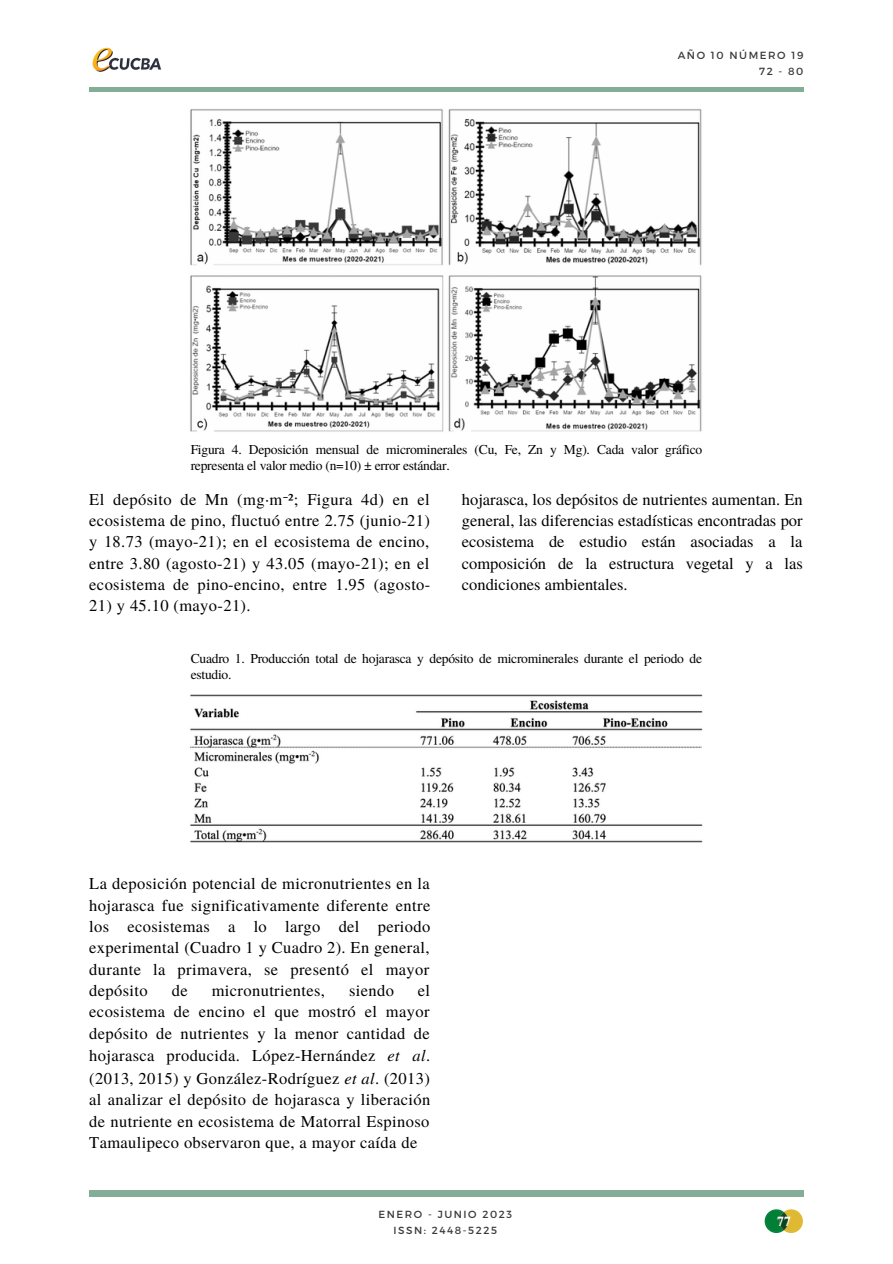
<style>
.page{position:relative;width:893px;height:1264px;background:#fff}
.page>*{position:absolute;margin:0;border:0;box-sizing:border-box;transform-origin:0 0}
.t1{font:16.5px/21.3px "Te X Gyre Termes";letter-spacing:.025em;color:#000;text-align:justify}
.t2{font:700 13.8px "Te X Gyre Termes";color:#fefefe}
.t3{font:13.5px/15.8px "Te X Gyre Termes";letter-spacing:-.015em;color:#000}
.t4{font:10.35px/15.5px "Montserrat";letter-spacing:.15em;color:#3a3a3a;text-align:center}
.s1{font-family:"Noto Sans"}
.s2{font-style:italic}
</style>
<div class="page">
<hr style="left:89px;top:88px;width:714px;height:3px;background:#83ad96">
<div style="left:89px;top:1190px;width:714px;height:6px;background:#83ad96"></div>
<svg style="left:764px;top:1209px;width:38px;height:23px"></svg>
<img style="left:92px;top:47px;width:69px;height:25px">
<img style="left:190px;top:109px;width:512px;height:323px">
<img style="left:190px;top:694px;width:512px;height:148px">
<p class="t4" style="left:677px;top:47px;width:127px;text-align:right">AÑO 10 NÚMERO 19<br>72 - 80</p>
<p class="t3" style="left:191px;top:441px;width:513px">Figura 4. Deposición mensual de microminerales (Cu, Fe, Zn y Mg). Cada valor gráfico representa el valor medio (n=10) ± error estándar.</p>
<p class="t1" style="left:89px;top:487px;width:342px">El depósito de Mn (mg·m<span class="s1">⁻</span>²; Figura 4d) en el ecosistema de pino, fluctuó entre 2.75 (junio-21) y 18.73 (mayo-21); en el ecosistema de encino, entre 3.80 (agosto-21) y 43.05 (mayo-21); en el ecosistema de pino-encino, entre 1.95 (agosto-</p>
<p class="t1" style="left:89px;top:594px;width:163px">21) y 45.10 (mayo-21).</p>
<p class="t1" style="left:462px;top:487px;width:342px">hojarasca, los depósitos de nutrientes aumentan. En general, las diferencias estadísticas encontradas por ecosistema de estudio están asociadas a la composición de la estructura vegetal y a las condiciones ambientales.</p>
<p class="t3" style="left:191px;top:650px;width:513px">Cuadro 1. Producción total de hojarasca y depósito de microminerales durante el periodo de estudio.</p>
<p class="t1" style="left:89px;top:872px;width:342px">La deposición potencial de micronutrientes en la hojarasca fue significativamente diferente entre los ecosistemas a lo largo del periodo experimental (Cuadro 1 y Cuadro 2). En general, durante la primavera, se presentó el mayor depósito</p>
<p class="t1" style="left:89px;top:978px;width:342px;line-height:21.8px;text-indent:328px">el ecosistema de encino el que mostró el mayor depósito de nutrientes y la menor cantidad de hojarasca producida. López-Hernández <span class="s2">et al</span>. (2013, 2015) y González-Rodríguez <span class="s2">et al</span>. (2013) al analizar el depósito de hojarasca y liberación de nutriente en ecosistema de Matorral Espinoso Tamaulipeco observaron que, a mayor caída de</p>
<p class="t1" style="left:172px;top:979px;width:17px">de</p>
<p class="t1" style="left:212px;top:979px;width:115px">micronutrientes,</p>
<p class="t1" style="left:349px;top:979px;width:46px">siendo</p>
<p class="t4" style="left:378px;top:1206px;width:135px">ENERO - JUNIO 2023<br>ISSN: 2448-5225</p>
<p class="t2" style="left:777px;top:1210px;width:15px">77</p>
</div>
